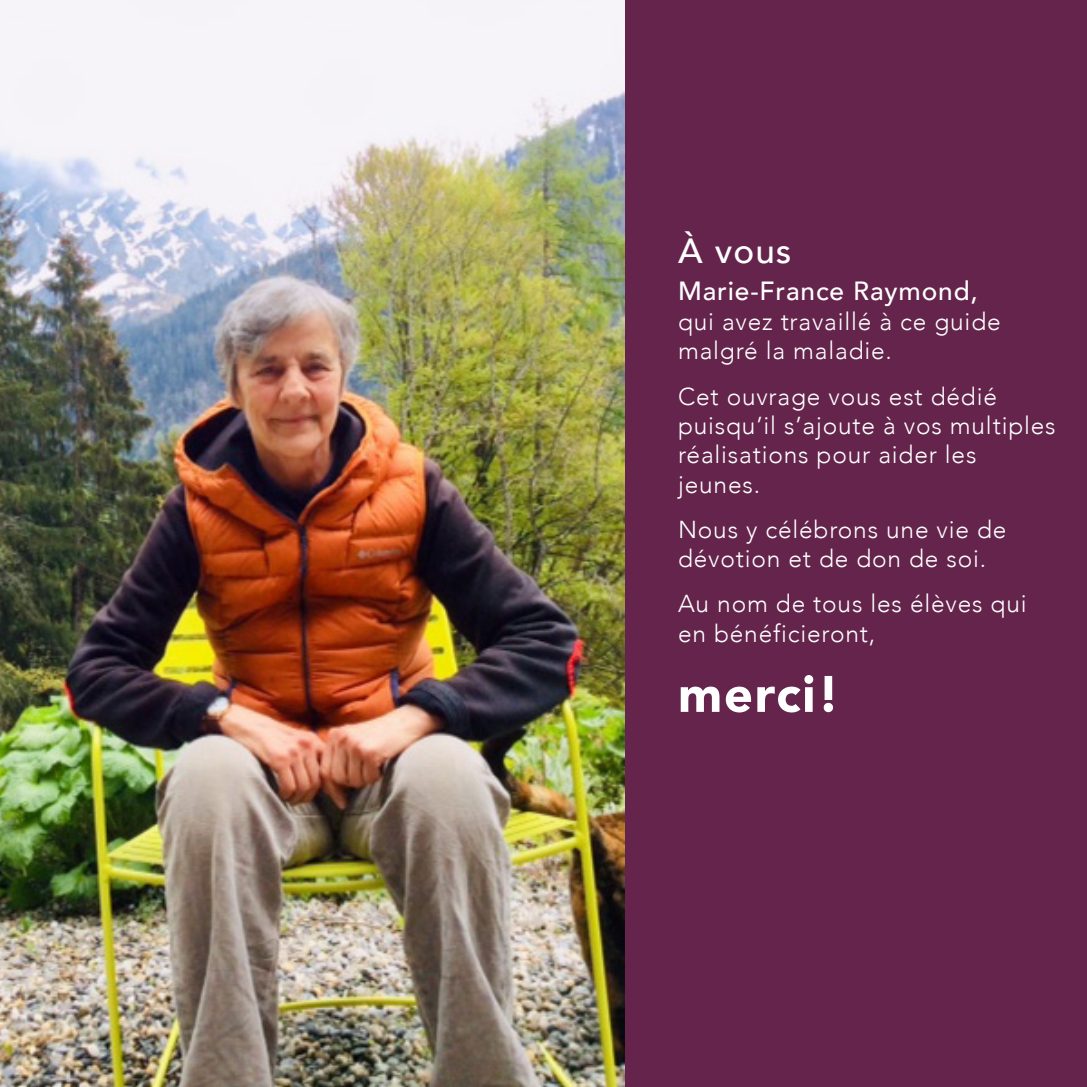
<style>
.page{position:relative;width:1087px;height:1087px;background:#fff}
.page>*{position:absolute;margin:0;border:0;box-sizing:border-box;transform-origin:0 0}
.t1{font:900 50.75px "Avenir";letter-spacing:.035em;color:#fff}
.t2{font:500 35px "Avenir";color:#fff}
.t3{font:500 26.25px "Avenir";letter-spacing:.035em;color:#fff}
.t4{font:300 24.5px/29.4px "Avenir";letter-spacing:.035em;color:#fff}
</style>
<div class="page">
<div style="left:620px;top:0;width:467px;height:1087px;background:#64244b"></div>
<img style="left:0;top:0;width:625px;height:1087px">
<h2 class="t2" style="left:678px;top:221px;width:115px">À vous</h2>
<p class="t3" style="left:678px;top:268px;width:301px">Marie-France Raymond,</p>
<p class="t4" style="left:678px;top:307px;width:324px">qui avez travaillé à ce guide malgré la maladie.</p>
<p class="t4" style="left:678px;top:381px;width:379px">Cet ouvrage vous est dédié puisqu’il s’ajoute à vos multiples réalisations pour aider les jeunes.</p>
<p class="t4" style="left:678px;top:515px;width:330px">Nous y célébrons une vie de dévotion et de don de soi.</p>
<p class="t4" style="left:678px;top:589px;width:350px">Au nom de tous les élèves qui en bénéficieront,</p>
<h1 class="t1" style="left:678px;top:651px;width:163px">merci!</h1>
</div>
